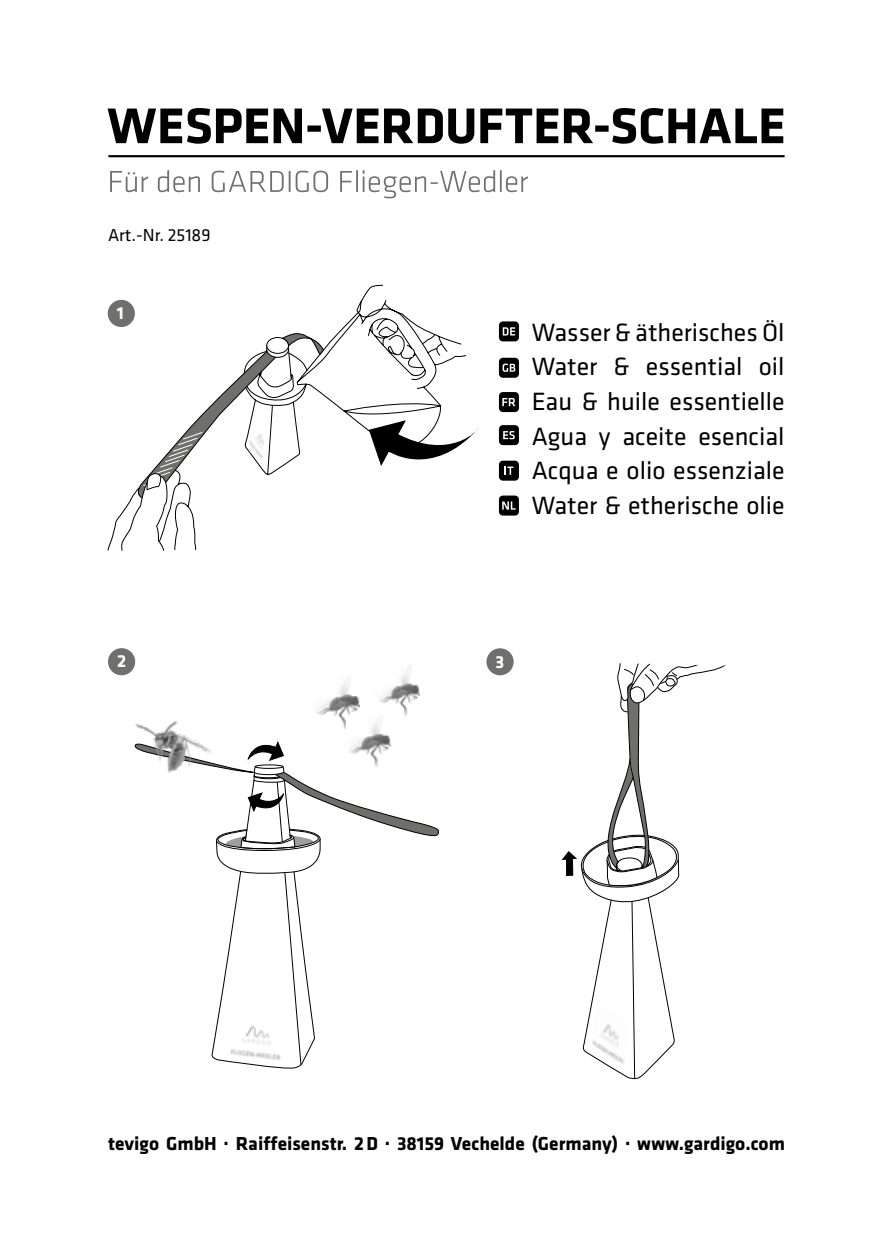
<style>
.page{position:relative;width:893px;height:1259px;background:#fff}
.page>*{position:absolute;margin:0;border:0;box-sizing:border-box;transform-origin:0 0}
.t1{font:25.8px/34.5px "Klavika";color:#000;text-align:justify}
.t2{font:700 19.5px "Klavika";color:#000}
.t3{font:18px "Klavika";color:#000}
.t4{font:700 18px "Klavika";color:#fff}
</style>
<div class="page">
<div style="left:108px;top:648px;width:27px;height:27px;background:#6f6f6e;border-radius:50%"></div>
<div style="left:486px;top:648px;width:28px;height:27px;background:#6f6f6e;border-radius:50%"></div>
<svg style="left:562px;top:663px;width:164px;height:416px"></svg>
<img style="left:591px;top:1004px;width:38px;height:64px">
<img style="left:316px;top:675px;width:44px;height:53px">
<img style="left:345px;top:716px;width:45px;height:23px">
<img style="left:379px;top:665px;width:41px;height:51px">
<svg style="left:211px;top:739px;width:228px;height:330px"></svg>
<img style="left:228px;top:1010px;width:54px;height:51px">
<img style="left:134px;top:721px;width:79px;height:54px">
<svg style="left:110px;top:170px;width:418px;height:28px"></svg>
<svg style="left:108px;top:108px;width:675px;height:36px"></svg>
<hr style="left:108px;top:155px;width:677px;height:2px;background:#000">
<svg style="left:107px;top:284px;width:372px;height:267px"></svg>
<div style="left:499px;top:321px;width:20px;height:20px;background:#000;border-radius:4px"></div>
<svg style="left:503px;top:327px;width:12px;height:8px"></svg>
<div style="left:499px;top:358px;width:20px;height:20px;background:#000;border-radius:4px"></div>
<svg style="left:503px;top:364px;width:12px;height:8px"></svg>
<div style="left:499px;top:392px;width:20px;height:20px;background:#000;border-radius:4px"></div>
<svg style="left:502px;top:398px;width:13px;height:8px"></svg>
<div style="left:499px;top:425px;width:20px;height:20px;background:#000;border-radius:4px"></div>
<svg style="left:503px;top:431px;width:12px;height:8px"></svg>
<div style="left:499px;top:461px;width:20px;height:20px;background:#000;border-radius:4px"></div>
<svg style="left:504px;top:466px;width:9px;height:9px"></svg>
<div style="left:499px;top:495px;width:20px;height:20px;background:#000;border-radius:4px"></div>
<svg style="left:502px;top:501px;width:14px;height:8px"></svg>
<p class="t3" style="left:108px;top:225px;width:104px">Art.-Nr. 25189</p>
<p class="t4" style="left:117px;top:303px;width:9px">1</p>
<p class="t1" style="left:532px;top:315px;width:254px">Wasser &amp; ätherisches Öl Water &amp; essential oil Eau &amp; huile essentielle Agua y aceite esencial Acqua e olio essenziale Water &amp; etherische olie</p>
<p class="t4" style="left:117px;top:651px;width:11px">2</p>
<p class="t4" style="left:496px;top:652px;width:10px">3</p>
<p class="t2" style="left:108px;top:1133px;width:678px">tevigo GmbH · Raiffeisenstr. 2D · 38159 Vechelde (Germany) · www.gardigo.com</p>
</div>
